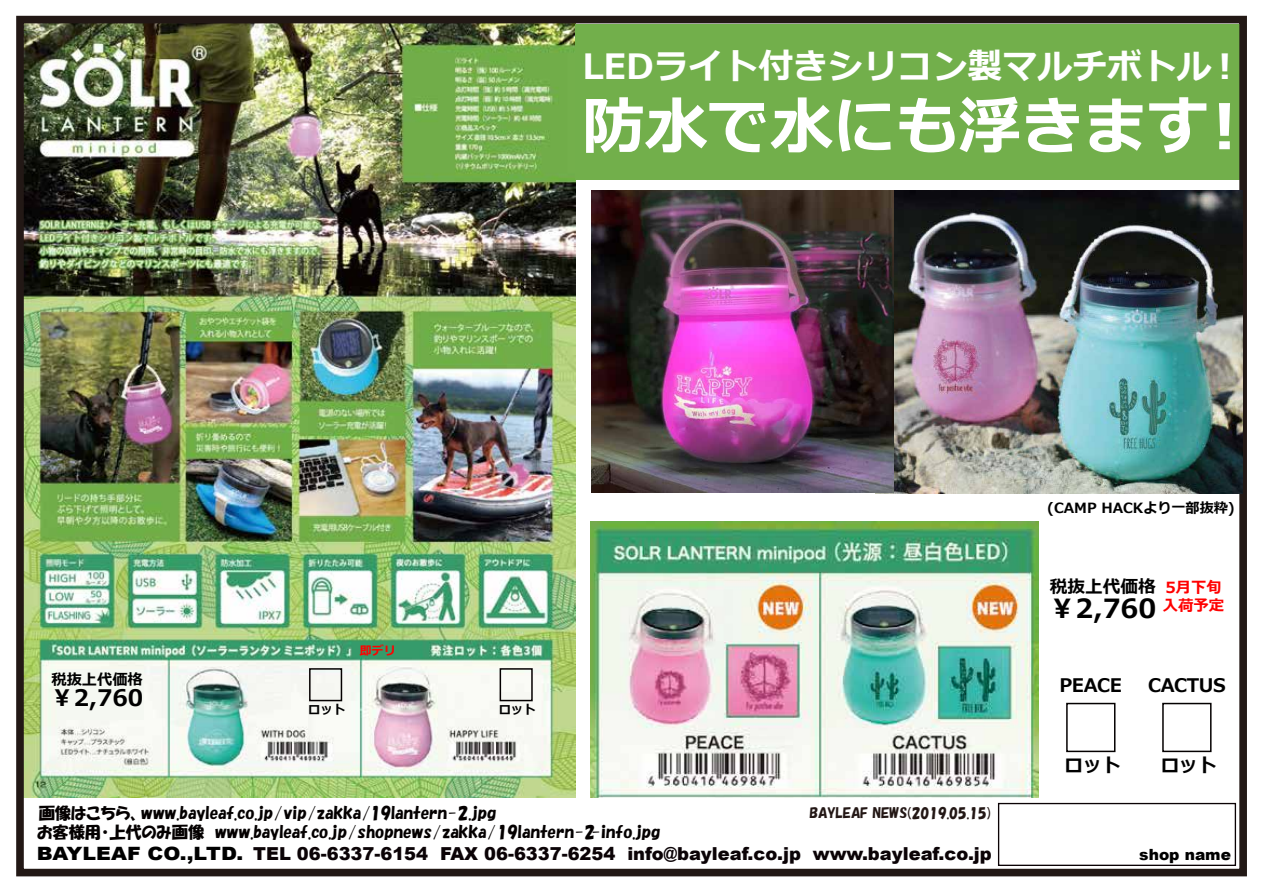
<style>
.page{position:relative;width:1263px;height:893px;background:#fff}
.page>*{position:absolute;margin:0;border:0;box-sizing:border-box;transform-origin:0 0}
.t1{font:700 62.7px "Meiryo";color:#fff}
.t2{font:700 34.8px "Meiryo";color:#fff}
.t3{font:700 26.4px "Meiryo";color:#000}
.t4{font:700 22.8px "Meiryo";color:#000}
.t5{font:700 18.75px "Meiryo";letter-spacing:-.02em;color:#000}
.t6{font:900 17.85px "Arial";color:#0b0306}
.t7{font:700 17.7px "Meiryo";color:#000}
.t8{font:16.2px "HGP Soei Kakupoptai";color:#040000}
.t9{font:900 15.45px "Arial";color:#000}
.t10{font:700 15.3px/18.5px "Meiryo";color:#f00}
.t11{font:700 15.15px "Meiryo";color:#000}
.t12{font:700 14.1px "Meiryo";color:#000}
.t13{font:13.5px "HGP Soei Kakupoptai";color:#231715}
.t14{font:700 12.45px "Meiryo";color:#000}
.t15{font:700 12px "Meiryo";color:#f00}
.s1{font-size:18.3px;color:#000}
</style>
<div class="page">
<img style="left:25px;top:25px;width:550px;height:773px">
<div style="left:575px;top:24px;width:668px;height:156px;background:#72af4b"></div>
<div style="left:16px;top:16px;width:1231px;height:860px;border:8px solid #221815"></div>
<div style="left:998px;top:803px;width:238px;height:63px;background:#fff;border:1px solid #0b0205"></div>
<div style="left:309px;top:668px;width:33px;height:33px;border:2px solid #040000"></div>
<div style="left:57px;top:669px;width:86px;height:50px;background:#f5f8f2"></div>
<div style="left:500px;top:668px;width:33px;height:33px;border:2px solid #040000"></div>
<img style="left:591px;top:521px;width:447px;height:276px">
<div style="left:1066px;top:703px;width:49px;height:49px;border:2px solid #040000"></div>
<div style="left:1162px;top:703px;width:49px;height:49px;border:2px solid #040000"></div>
<img style="left:893px;top:190px;width:350px;height:303px">
<img style="left:591px;top:190px;width:302px;height:303px">
<h2 class="t2" style="left:582px;top:41px;width:661px">LEDライト付きシリコン製マルチボトル︕</h2>
<h1 class="t1" style="left:582px;top:82px;width:675px">防水で水にも浮きます︕</h1>
<p class="t12" style="left:1047px;top:498px;width:189px">(CAMP HACKより一部抜粋)</p>
<p class="t11" style="left:52px;top:668px;width:93px">税抜上代価格</p>
<h3 class="t4" style="left:51px;top:682px;width:94px">￥2,760</h3>
<p class="t15" style="left:360px;top:642px;width:38px">即デリ</p>
<p class="t14" style="left:308px;top:701px;width:39px">ロット</p>
<p class="t14" style="left:499px;top:701px;width:39px">ロット</p>
<p class="t7" style="left:1050px;top:574px;width:107px">税抜上代価格</p>
<h3 class="t3" style="left:1049px;top:589px;width:109px">￥2,760</h3>
<p class="t10" style="left:1163px;top:578px;width:63px">5月下旬入荷予定</p>
<p class="t5" style="left:1059px;top:672px;width:64px">PEACE</p>
<p class="t5" style="left:1148px;top:672px;width:79px">CACTUS</p>
<p class="t5" style="left:1065px;top:752px;width:58px">ロット</p>
<p class="t5" style="left:1161px;top:752px;width:58px">ロット</p>
<p class="t8" style="left:39px;top:804px;width:459px">画像はこちら、www.bayleaf.co.jp/vip/zakka/19lantern-2.jpg</p>
<p class="t13" style="left:810px;top:807px;width:183px">BAYLEAF NEWS(2019.05.15)</p>
<p class="t6" style="left:37px;top:840px;width:956px"><span class="s1">BAYLEAF CO.,LTD.</span> TEL 06-6337-6154 FAX 06-6337-6254 info@bayleaf.co.jp www.bayleaf.co.jp</p>
<p class="t9" style="left:1139px;top:843px;width:93px">shop name</p>
<p class="t8" style="left:37px;top:824px;width:646px">お客様用・上代のみ画像　www.bayleaf.co.jp/shopnews/zakka/19lantern-2　　　　　　　　</p>
<p class="t8" style="left:591px;top:824px;width:71px">-info.jpg</p>
</div>
